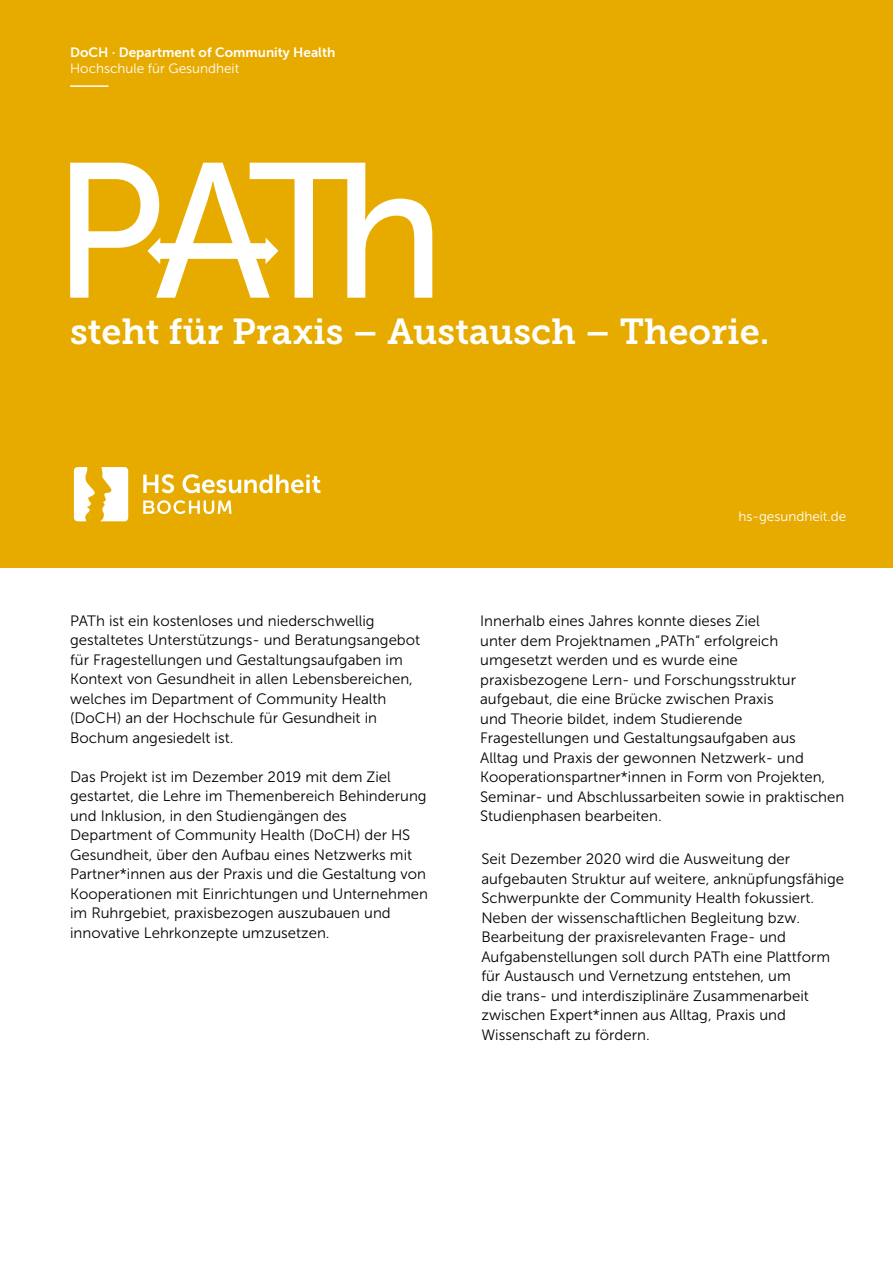
<style>
.page{position:relative;width:893px;height:1263px;background:#fff}
.page>*{position:absolute;margin:0;border:0;box-sizing:border-box;transform-origin:0 0}
.t1{font:36px "Museo Slab 700";color:#fff}
.t2{font:15px/19.5px "Museo Sans 300";color:#000}
.t3{font:13.5px "Museo Sans 300";color:#fff}
.t4{font:13.5px "Museo Sans 700";color:#fff}
</style>
<div class="page">
<div style="left:0;top:0;width:893px;height:568px;background:#e7ab00"></div>
<svg style="left:143px;top:474px;width:31px;height:19px"></svg>
<svg style="left:182px;top:474px;width:138px;height:19px"></svg>
<svg style="left:143px;top:500px;width:89px;height:14px"></svg>
<svg style="left:74px;top:467px;width:54px;height:54px"></svg>
<hr style="left:70px;top:85px;width:38px;height:2px;background:#fff">
<svg style="left:70px;top:163px;width:362px;height:135px"></svg>
<p class="t4" style="left:70px;top:45px;width:267px">DoCH · Department of Community Health</p>
<p class="t3" style="left:70px;top:61px;width:171px">Hochschule für Gesundheit</p>
<h1 class="t1" style="left:70px;top:311px;width:701px">steht für Praxis – Austausch – Theorie.</h1>
<p class="t2" style="left:70px;top:611px;width:351px">PATh ist ein kostenloses und niederschwellig gestaltetes Unterstützungs- und Beratungsangebot für Fragestellungen und Gestaltungsaufgaben im Kontext von Gesundheit in allen Lebensbereichen, welches im Department of Community Health (DoCH) an der Hochschule für Gesundheit in Bochum angesiedelt ist.</p>
<p class="t2" style="left:70px;top:767px;width:359px">Das Projekt ist im Dezember 2019 mit dem Ziel gestartet, die Lehre im Themenbereich Behinderung und Inklusion, in den Studiengängen des Department of Community Health (DoCH) der HS Gesundheit, über den Aufbau eines Netzwerks mit Partner*innen aus der Praxis und die Gestaltung von Kooperationen mit Einrichtungen und Unternehmen im Ruhrgebiet, praxisbezogen auszubauen und innovative Lehrkonzepte umzusetzen.</p>
<p class="t3" style="left:738px;top:509px;width:109px">hs-gesundheit.de</p>
<p class="t2" style="left:480px;top:612px;width:366px">Innerhalb eines Jahres konnte dieses Ziel<br>unter dem Projektnamen „PATh“ erfolgreich umgesetzt werden und es wurde eine praxisbezogene Lern- und Forschungsstruktur aufgebaut, die eine Brücke zwischen Praxis<br>und Theorie bildet, indem Studierende Fragestellungen und Gestaltungsaufgaben aus<br>Alltag und Praxis der gewonnen Netzwerk- und Kooperationspartner*innen in Form von Projekten, Seminar- und Abschlussarbeiten sowie in praktischen Studienphasen bearbeiten.</p>
<p class="t2" style="left:481px;top:849px;width:364px">Seit Dezember 2020 wird die Ausweitung der aufgebauten Struktur auf weitere, anknüpfungsfähige Schwerpunkte der Community Health fokussiert.<br>Neben der wissenschaftlichen Begleitung bzw.<br>Bearbeitung der praxisrelevanten Frage- und Aufgabenstellungen soll durch PATh eine Plattform für Austausch und Vernetzung entstehen, um<br>die trans- und interdisziplinäre Zusammenarbeit zwischen Expert*innen aus Alltag, Praxis und Wissenschaft zu fördern.</p>
</div>
